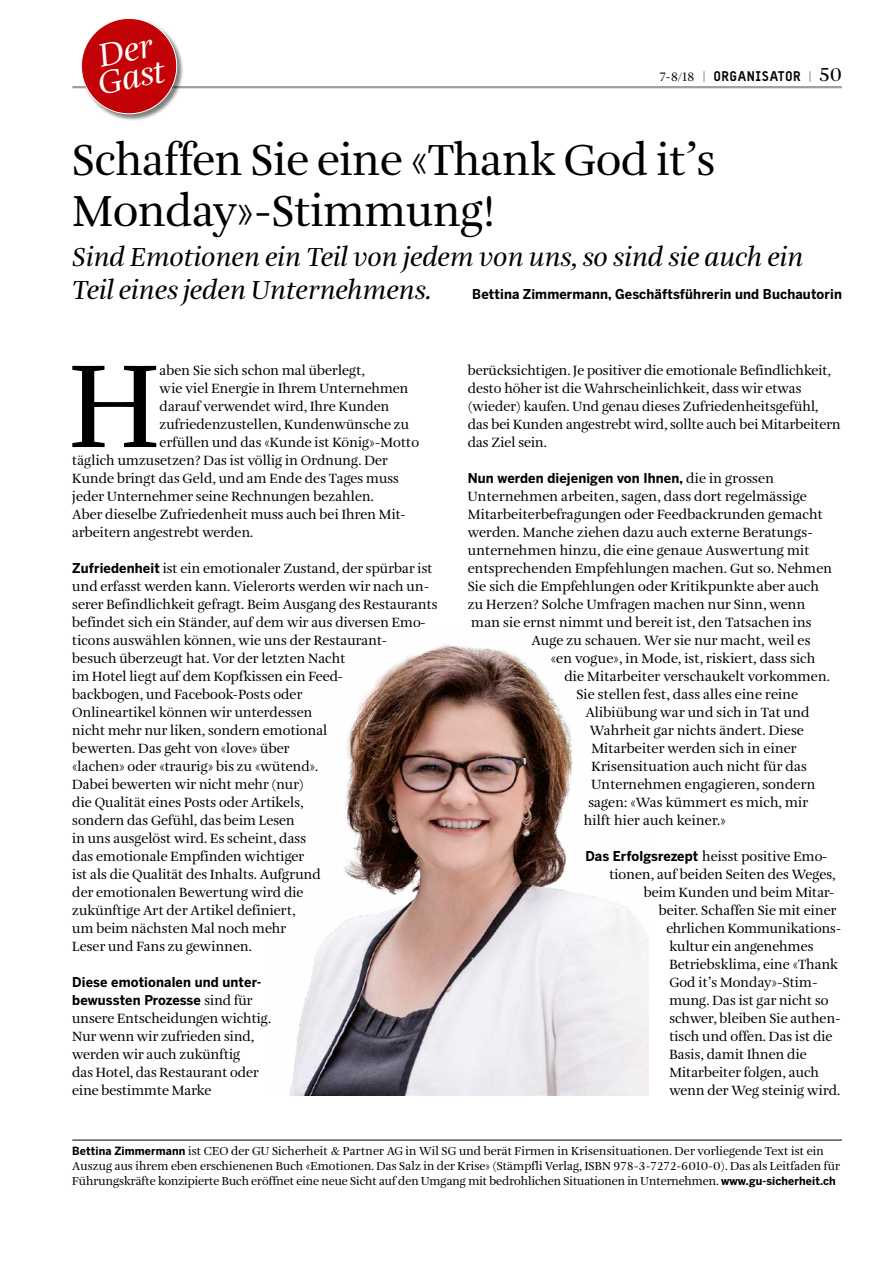
<style>
.page{position:relative;width:893px;height:1263px;background:#fff}
.page>*{position:absolute;margin:0;border:0;box-sizing:border-box;transform-origin:0 0}
.t1{font:122.1px "Amalia Pro";color:#000}
.t2{font:45px/51px "Amalia Pro";letter-spacing:-.005em;color:#000}
.t3{font:italic 33.75px/27px "Amalia Pro";color:#fff;scale:1.05 1}
.t4{font:italic 27px/33px "Amalia Pro";letter-spacing:-.005em;color:#000;scale:1.05 1}
.t5{font:13.8px/18px "Amalia Pro";letter-spacing:.005em;color:#000}
.t6{font:700 13.5px/18px "Benton Sans";letter-spacing:.01em;color:#000;scale:.95 1}
.t7{font:900 13.5px "Typestar Pro";letter-spacing:.035em;color:#000}
.t8{font:12px/15px "Amalia Pro";letter-spacing:.005em;color:#000}
.s1{font-family:"Amalia Pro";font-weight:400;font-size:12.75px}
.s2{font-family:"Amalia Pro";font-weight:400;font-size:19.5px}
.s3{font-family:"Benton Sans";font-weight:700;font-size:13.5px}
.s4{font-family:"Amalia Pro";font-weight:400;font-size:13.8px}
.s5{font-family:"Benton Sans";font-weight:700;font-size:11.25px}
</style>
<div class="page">
<hr style="left:72px;top:86px;width:770px;height:2px;background:#9d9e9e">
<div style="left:81px;top:18px;width:103px;height:103px;background:#000;opacity:.5"></div>
<div style="left:81px;top:18px;width:96px;height:96px;background:#c20206;border-radius:50%"></div>
<hr style="left:72px;top:1140px;width:770px;height:1px;background:#000">
<img style="left:289px;top:644px;width:359px;height:451px">
<h3 class="t3" style="left:90px;top:46px;width:66px;rotate:-12deg">Der<br>Gast</h3>
<p class="t7" style="left:659px;top:67px;width:184px"><span class="s1">7-8/18 |</span> ORGANISATOR <span class="s1">|</span> <span class="s2">50</span></p>
<h2 class="t2" style="left:72px;top:136px;width:645px">Schaffen Sie eine «Thank God it’s<br>Monday»-Stimmung!</h2>
<h3 class="t4" style="left:72px;top:241px;width:698px">Sind Emotionen ein Teil von jedem von uns, so sind sie auch ein<br>Teil eines jeden Unternehmens.</h3>
<p class="t6" style="left:472px;top:285px;width:391px">Bettina Zimmermann, Geschäftsführerin und Buchautorin</p>
<h1 class="t1" style="left:69px;top:332px;width:92px">H</h1>
<p class="t5" style="left:160px;top:362px;width:207px">aben Sie sich schon mal überlegt,</p>
<p class="t5" style="left:160px;top:380px;width:250px">wie viel Energie in Ihrem Unternehmen</p>
<p class="t5" style="left:160px;top:398px;width:231px">darauf verwendet wird, Ihre Kunden</p>
<p class="t5" style="left:160px;top:416px;width:251px">zufriedenzustellen, Kundenwünsche zu</p>
<p class="t5" style="left:160px;top:434px;width:261px">erfüllen und das «Kunde ist König»-Motto</p>
<p class="t5" style="left:72px;top:452px;width:317px">täglich umzusetzen? Das ist völlig in Ordnung. Der</p>
<p class="t5" style="left:72px;top:470px;width:328px">Kunde bringt das Geld, und am Ende des Tages muss</p>
<p class="t5" style="left:72px;top:488px;width:303px">jeder Unternehmer seine Rechnungen bezahlen.</p>
<p class="t5" style="left:72px;top:506px;width:333px">Aber dieselbe Zufriedenheit muss auch bei Ihren Mit-</p>
<p class="t5" style="left:72px;top:524px;width:183px">arbeitern angestrebt werden.</p>
<p class="t5" style="left:72px;top:560px;width:367px"><span class="s3">Zufriedenheit</span> ist ein emotionaler Zustand, der spürbar ist und erfasst werden kann. Vielerorts werden wir nach un&shy;serer Befindlichkeit gefragt. Beim Ausgang des Restaurants befindet sich ein Ständer, auf dem wir aus diversen Emo&shy;ticons auswählen können, wie uns der Restaurant-<br>besuch überzeugt hat. Vor der letzten Nacht<br>im Hotel liegt auf dem Kopfkissen ein Feed-<br>backbogen, und Facebook-Posts oder<br>Onlineartikel können wir unterdessen<br>nicht mehr nur liken, sondern emotional<br>bewerten. Das geht von «love» über<br>«lachen» oder «traurig» bis zu «wütend».<br>Dabei bewerten wir nicht mehr (nur)<br>die Qualität eines Posts oder Artikels,<br>sondern das Gefühl, das beim Lesen<br>in uns ausgelöst wird. Es scheint, dass<br>das emotionale Empfinden wichtiger<br>ist als die Qualität des Inhalts. Aufgrund<br>der emotionalen Bewertung wird die<br>zukünftige Art der Artikel definiert,<br>um beim nächsten Mal noch mehr<br>Leser und Fans zu gewinnen.</p>
<p class="t6" style="left:72px;top:973px;width:199px">Diese emotionalen und unter&shy;bewussten Prozesse <span class="s4">sind für</span></p>
<p class="t5" style="left:72px;top:1010px;width:200px">unsere Entscheidungen wichtig.<br>Nur wenn wir zufrieden sind, werden wir auch zukünftig<br>das Hotel, das Restaurant oder eine bestimmte Marke</p>
<p class="t5" style="left:468px;top:362px;width:374px">berücksichtigen. Je positiver die emotionale Befindlichkeit, desto höher ist die Wahrscheinlichkeit, dass wir etwas (wieder) kaufen. Und genau dieses Zufriedenheitsgefühl, das bei Kunden angestrebt wird, sollte auch bei Mitarbeitern das Ziel sein.</p>
<p class="t6" style="left:468px;top:469px;width:324px">Nun werden diejenigen von Ihnen, <span class="s4">die in grossen</span></p>
<p class="t5" style="left:468px;top:488px;width:340px">Unternehmen arbeiten, sagen, dass dort regelmässige</p>
<p class="t5" style="left:468px;top:506px;width:357px">Mitarbeiterbefragungen oder Feedbackrunden gemacht</p>
<p class="t5" style="left:468px;top:524px;width:345px">werden. Manche ziehen dazu auch externe Beratungs-</p>
<p class="t5" style="left:468px;top:542px;width:343px">unternehmen hinzu, die eine genaue Auswertung mit</p>
<p class="t5" style="left:468px;top:560px;width:366px">entsprechenden Empfehlungen machen. Gut so. Nehmen</p>
<p class="t5" style="left:468px;top:578px;width:353px">Sie sich die Empfehlungen oder Kritikpunkte aber auch</p>
<p class="t5" style="left:468px;top:596px;width:339px">zu Herzen? Solche Umfragen machen nur Sinn, wenn</p>
<p class="t5" style="left:471px;top:614px;width:342px">man sie ernst nimmt und bereit ist, den Tatsachen ins</p>
<p class="t5" style="left:531px;top:632px;width:281px">Auge zu schauen. Wer sie nur macht, weil es</p>
<p class="t5" style="left:551px;top:650px;width:266px">«en vogue», in Mode, ist, riskiert, dass sich</p>
<p class="t5" style="left:564px;top:668px;width:267px">die Mitarbeiter verschaukelt vorkommen.</p>
<p class="t5" style="left:576px;top:686px;width:223px">Sie stellen fest, dass alles eine reine</p>
<p class="t5" style="left:585px;top:704px;width:226px">Alibiübung war und sich in Tat und</p>
<p class="t5" style="left:590px;top:722px;width:216px">Wahrheit gar nichts ändert. Diese</p>
<p class="t5" style="left:591px;top:740px;width:207px">Mitarbeiter werden sich in einer</p>
<p class="t5" style="left:591px;top:758px;width:217px">Krisensituation auch nicht für das</p>
<p class="t5" style="left:591px;top:776px;width:225px">Unternehmen engagieren, sondern</p>
<p class="t5" style="left:588px;top:794px;width:221px">sagen: «Was kümmert es mich, mir</p>
<p class="t5" style="left:584px;top:812px;width:144px">hilft hier auch keiner.»</p>
<p class="t5" style="left:585px;top:848px;width:242px"><span class="s3">Das Erfolgsrezept</span> heisst positive Emo-</p>
<p class="t5" style="left:609px;top:866px;width:228px">tionen, auf beiden Seiten des Weges,</p>
<p class="t5" style="left:644px;top:884px;width:192px">beim Kunden und beim Mitar-</p>
<p class="t5" style="left:659px;top:902px;width:179px">beiter. Schaffen Sie mit einer</p>
<p class="t5" style="left:666px;top:920px;width:175px">ehrlichen Kommunikations-</p>
<p class="t5" style="left:669px;top:938px;width:146px">kultur ein angenehmes</p>
<p class="t5" style="left:669px;top:956px;width:170px">Betriebsklima, eine «Thank</p>
<p class="t5" style="left:669px;top:974px;width:150px">God it’s Monday»-Stim-</p>
<p class="t5" style="left:669px;top:992px;width:161px">mung. Das ist gar nicht so</p>
<p class="t5" style="left:669px;top:1010px;width:173px">schwer, bleiben Sie authen-</p>
<p class="t5" style="left:669px;top:1028px;width:165px">tisch und offen. Das ist die</p>
<p class="t5" style="left:669px;top:1046px;width:139px">Basis, damit Ihnen die</p>
<p class="t5" style="left:669px;top:1064px;width:151px">Mitarbeiter folgen, auch</p>
<p class="t5" style="left:669px;top:1082px;width:173px">wenn der Weg steinig wird.</p>
<p class="t8" style="left:72px;top:1144px;width:769px"><span class="s5">Bettina Zimmermann</span> ist CEO der GU Sicherheit &amp; Partner AG in Wil SG und berät Firmen in Krisensituationen. Der vorliegende Text ist ein<br>Auszug aus ihrem eben erschienenen Buch «Emotionen. Das Salz in der Krise» (Stämpfli Verlag, ISBN 978-3-7272-6010-0). Das als Leitfaden für<br>Führungskräfte konzipierte Buch eröffnet eine neue Sicht auf den Umgang mit bedrohlichen Situationen in Unternehmen. <span class="s5">www.gu-sicherheit.ch</span></p>
</div>
